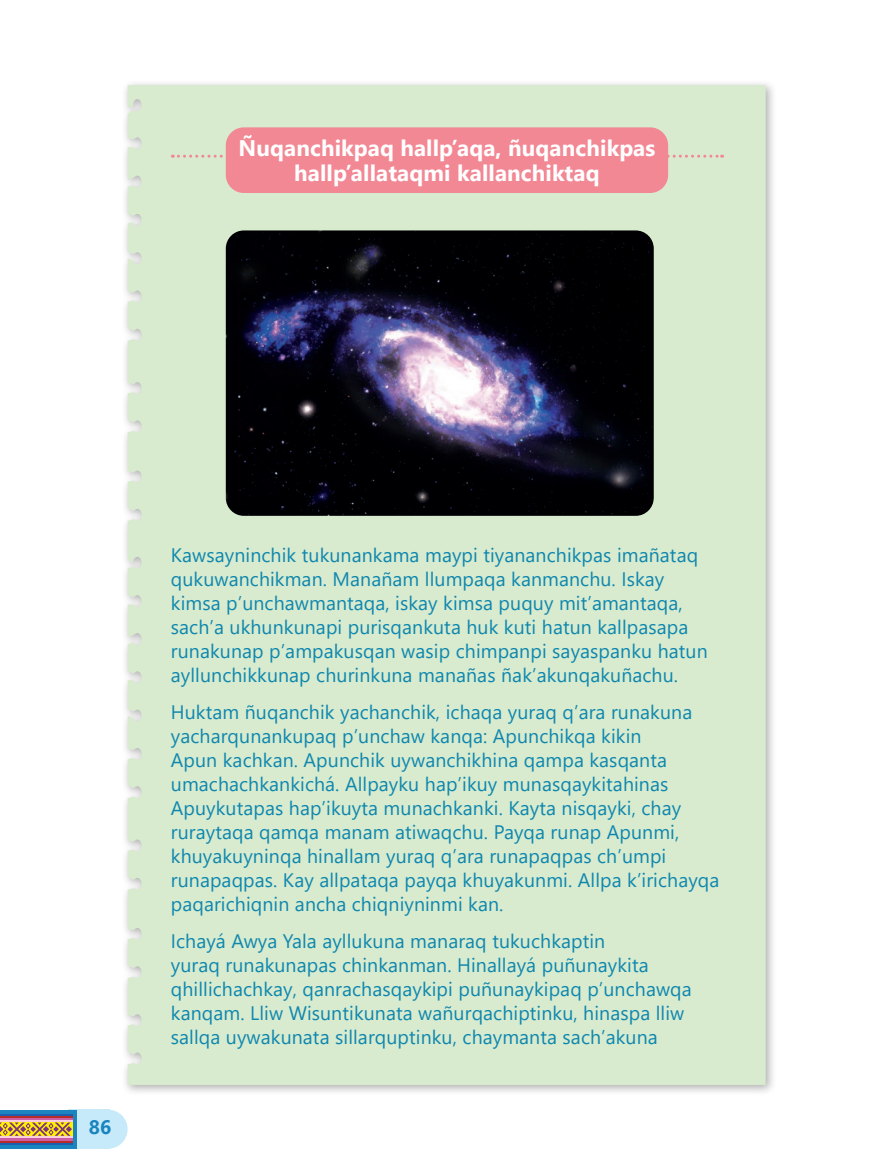
<style>
.page{position:relative;width:872px;height:1170px;background:#fff}
.page>*{position:absolute;margin:0;border:0;box-sizing:border-box;transform-origin:0 0}
.t1{font:700 22.5px/25.5px "Segoe UI";letter-spacing:.005em;color:#fff;text-align:center}
.t2{font:19.5px/24px "Segoe UI";letter-spacing:.005em;color:#0f87ae}
.t3{font:700 19.5px "Segoe UI";color:#1a84bf}
</style>
<div class="page">
<div style="left:68px;top:1109px;width:41px;height:39px;background:#c6eafa"></div>
<div style="left:89px;top:1109px;width:39px;height:39px;background:#c6eafa;border-radius:50%"></div>
<svg style="left:0;top:1110px;width:76px;height:38px"></svg>
<hr style="left:0;top:1113px;width:72px;height:2px;background:#1b60ae">
<hr style="left:0;top:1142px;width:72px;height:2px;background:#1b60ae">
<hr style="left:0;top:1115px;width:72px;height:3px;background:#b82c28">
<hr style="left:0;top:1139px;width:72px;height:3px;background:#b82c28">
<hr style="left:0;top:1118px;width:72px;height:2px;background:#ca5da3">
<hr style="left:0;top:1137px;width:72px;height:2px;background:#ca5da3">
<hr style="left:0;top:1120px;width:72px;height:2px;background:#f9cdde">
<hr style="left:0;top:1135px;width:72px;height:2px;background:#f9cdde">
<svg style="left:0;top:1122px;width:72px;height:13px"></svg>
<div style="left:122px;top:79px;width:655px;height:1017px;background:#231f20;opacity:.35"></div>
<div style="left:128px;top:85px;width:637px;height:999px;background:#d8ebcf"></div>
<svg style="left:172px;top:155px;width:550px;height:3px"></svg>
<div style="left:226px;top:127px;width:442px;height:66px;background:#f38895;border-radius:18px"></div>
<img style="left:226px;top:230px;width:428px;height:286px">
<p class="t1" style="left:238px;top:133px;width:418px">Ñuqanchikpaq hallp’aqa, ñuqanchikpas hallp’allataqmi kallanchiktaq</p>
<p class="t3" style="left:89px;top:1108px;width:24px">86</p>
<p class="t2" style="left:171px;top:541px;width:538px">Kawsayninchik tukunankama maypi tiyananchikpas imañataq qukuwanchikman. Manañam llumpaqa kanmanchu. Iskay kimsa p’unchawmantaqa, iskay kimsa puquy mit’amantaqa, sach’a ukhunkunapi purisqankuta huk kuti hatun kallpasapa runakunap p’ampakusqan wasip chimpanpi sayaspanku hatun ayllunchikkunap churinkuna manañas ñak’akunqakuñachu.</p>
<p class="t2" style="left:171px;top:698px;width:550px">Huktam ñuqanchik yachanchik, ichaqa yuraq q’ara runakuna yacharqunankupaq p’unchaw kanqa: Apunchikqa kikin<br>Apun kachkan. Apunchik uywanchikhina qampa kasqanta umachachkankichá. Allpayku hap’ikuy munasqaykitahinas Apuykutapas hap’ikuyta munachkanki. Kayta nisqayki, chay ruraytaqa qamqa manam atiwaqchu. Payqa runap Apunmi, khuyakuyninqa hinallam yuraq q’ara runapaqpas ch’umpi runapaqpas. Kay allpataqa payqa khuyakunmi. Allpa k’irichayqa paqarichiqnin ancha chiqniyninmi kan.</p>
<p class="t2" style="left:171px;top:927px;width:522px">Ichayá Awya Yala ayllukuna manaraq tukuchkaptin<br>yuraq runakunapas chinkanman. Hinallayá puñunaykita qhillichachkay, qanrachasqaykipi puñunaykipaq p’unchawqa kanqam. Lliw Wisuntikunata wañurqachiptinku, hinaspa lliw sallqa uywakunata sillarquptinku, chaymanta sach’akuna</p>
</div>
